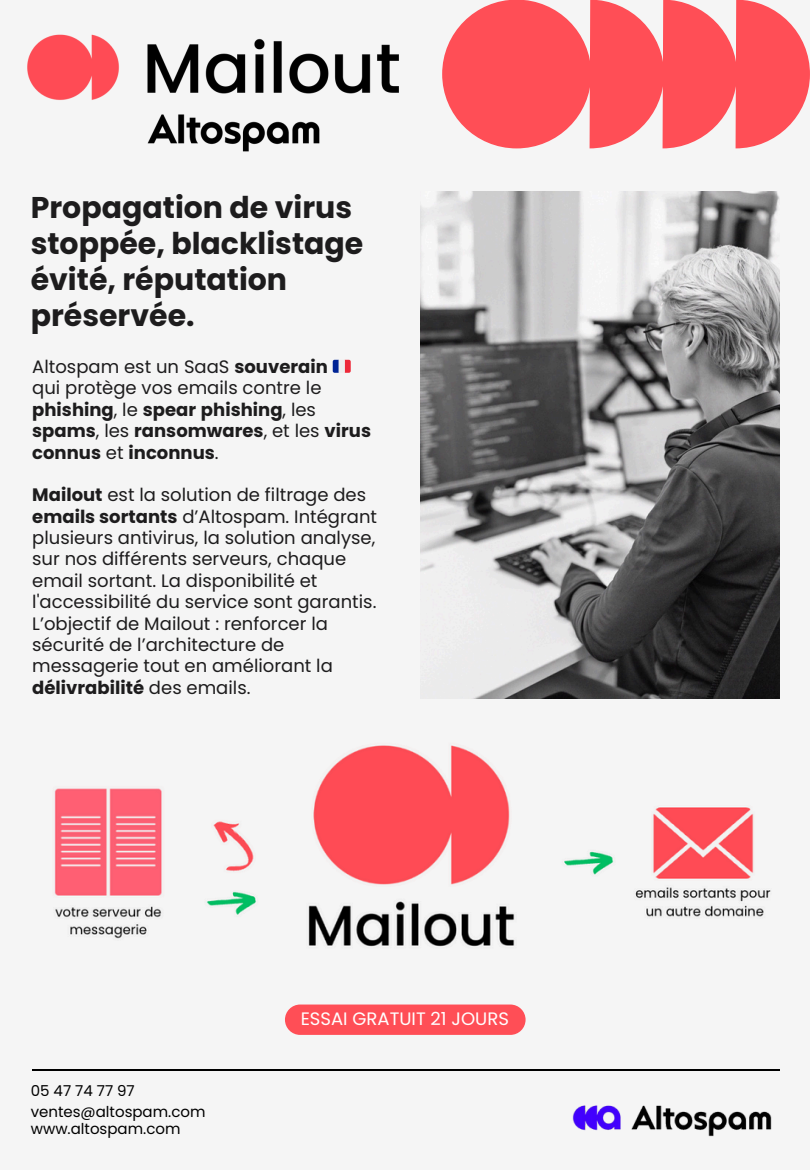
<style>
.page{position:relative;width:810px;height:1170px;background:#f5f5f5}
.page>*{position:absolute;margin:0;border:0;box-sizing:border-box;transform-origin:0 0}
.t1{font:700 30px/36px "Poppins";color:#1d1c1d}
.t2{font:18px/21.3px "Poppins";color:#1d1c1d}
.t3{font:700 18px/21.3px "Poppins";color:#1d1c1d}
.t4{font:18px "Poppins";color:#fff}
.t5{font:15px/16.8px "Poppins";color:#000}
.s1{font-weight:400}
.s2{font-weight:700}
</style>
<div class="page">
<div style="left:442px;top:0;width:149px;height:148px;background:#ff4e56;border-radius:50%"></div>
<svg style="left:590px;top:0;width:220px;height:148px"></svg>
<img style="left:420px;top:191px;width:359px;height:508px">
<svg style="left:32px;top:1069px;width:747px;height:1px"></svg>
<div style="left:285px;top:1005px;width:241px;height:30px;background:#ff4e56;border-radius:15px"></div>
<img style="left:572px;top:1105px;width:200px;height:32px">
<img style="left:27px;top:34px;width:372px;height:118px">
<img style="left:54px;top:745px;width:717px;height:202px">
<p class="t1" style="left:31px;top:190px;width:334px">Propagation de virus stoppée, blacklistage évité, réputation préservée.</p>
<h3 class="t3" style="left:32px;top:356px;width:340px"><span class="s1">Altospam est un SaaS</span> souverain<br><span class="s1">qui protège vos emails contre le </span>phishing<span class="s1">, le</span> spear phishing<span class="s1">, les </span>spams<span class="s1">, les</span> ransomwares<span class="s1">, et les</span> virus connus <span class="s1">et</span> inconnus<span class="s1">.</span></h3>
<p class="t2" style="left:32px;top:484px;width:346px"><span class="s2">Mailout</span> est la solution de filtrage des <span class="s2">emails sortants</span> d’Altospam. Intégrant plusieurs antivirus, la solution analyse, sur nos différents serveurs, chaque email sortant. La disponibilité et l'accessibilité du service sont garantis.<br>L’objectif de Mailout : renforcer la sécurité de l’architecture de messagerie tout en améliorant la <span class="s2">délivrabilité</span> des emails.</p>
<h2 class="t5" style="left:31px;top:1083px;width:106px">05 47 74 77 97</h2>
<p class="t5" style="left:31px;top:1104px;width:176px">ventes@altospam.com www.altospam.com</p>
<p class="t4" style="left:301px;top:1006px;width:210px">ESSAI GRATUIT 21 JOURS</p>
</div>
